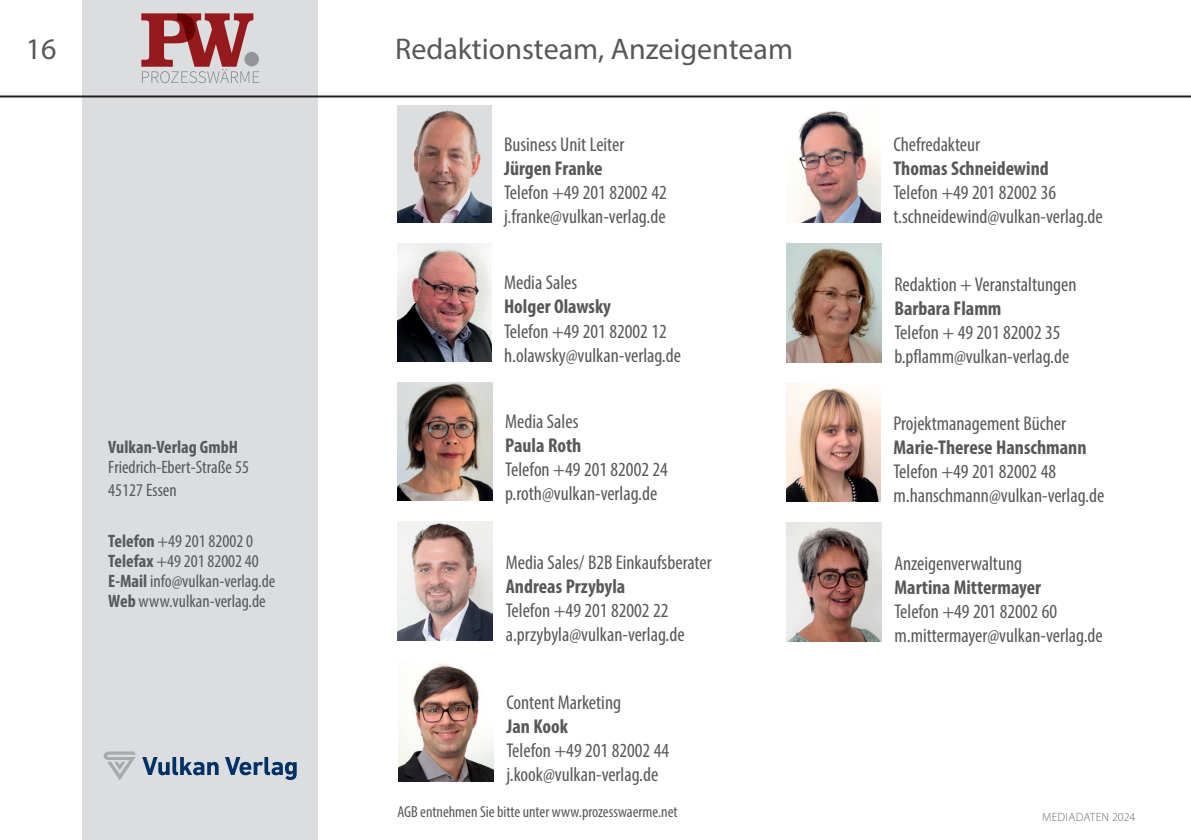
<style>
.page{position:relative;width:1191px;height:840px;background:#fff}
.page>*{position:absolute;margin:0;border:0;box-sizing:border-box;transform-origin:0 0}
.t1{font:30px "Myriad Pro";color:#57585a}
.t2{font:condensed 20px/24px "Myriad Pro";color:#57585a}
.t3{font:700 condensed 20px "Myriad Pro";color:#57585a}
.t4{font:condensed 18px/20px "Myriad Pro";color:#57585a}
.t5{font:700 condensed 18px "Myriad Pro";color:#57585a}
.t6{font:condensed 16px "Myriad Pro";color:#57585a}
.t7{font:300 12px "Myriad Pro";letter-spacing:.02em;color:#6c6d70}
.s1{font-weight:700}
</style>
<div class="page">
<div style="left:82px;top:0;width:236px;height:839px;background:#dcdddf"></div>
<hr style="left:0;top:95px;width:1191px;height:2px;background:#231f20">
<svg style="left:141px;top:13px;width:118px;height:70px"></svg>
<div style="left:244px;top:52px;width:15px;height:14px;background:#939598;border-radius:50%"></div>
<img style="left:397px;top:105px;width:95px;height:117px">
<img style="left:397px;top:243px;width:95px;height:118px">
<img style="left:398px;top:663px;width:95px;height:117px">
<img style="left:786px;top:522px;width:95px;height:119px">
<img style="left:786px;top:111px;width:94px;height:111px">
<img style="left:398px;top:382px;width:94px;height:118px">
<img style="left:786px;top:383px;width:94px;height:118px">
<svg style="left:104px;top:751px;width:32px;height:29px"></svg>
<svg style="left:142px;top:757px;width:77px;height:17px"></svg>
<svg style="left:225px;top:757px;width:72px;height:22px"></svg>
<img style="left:397px;top:521px;width:96px;height:119px">
<img style="left:786px;top:243px;width:95px;height:119px">
<h1 class="t1" style="left:26px;top:30px;width:32px">16</h1>
<p class="t5" style="left:108px;top:435px;width:131px">Vulkan-Verlag GmbH</p>
<p class="t4" style="left:108px;top:455px;width:142px;line-height:22.6px">Friedrich-Ebert-Straße 55<br>45127 Essen</p>
<p class="t4" style="left:108px;top:530px;width:169px"><span class="s1">Telefon</span> +49 201 82002 0<br><span class="s1">Telefax</span> +49 201 82002 40<br><span class="s1">E-Mail</span> info@vulkan-verlag.de<br><span class="s1">Web</span> www.vulkan-verlag.de</p>
<h1 class="t1" style="left:395px;top:31px;width:399px">Redaktionsteam, Anzeigenteam</h1>
<p class="t2" style="left:504px;top:132px;width:122px">Business Unit Leiter</p>
<p class="t3" style="left:504px;top:155px;width:100px">Jürgen Franke</p>
<p class="t2" style="left:504px;top:180px;width:164px">Telefon +49 201 82002 42 j.franke@vulkan-verlag.de</p>
<p class="t2" style="left:504px;top:270px;width:75px">Media Sales</p>
<p class="t3" style="left:504px;top:294px;width:109px">Holger Olawsky</p>
<p class="t2" style="left:504px;top:318px;width:178px">Telefon +49 201 82002 12 h.olawsky@vulkan-verlag.de</p>
<p class="t2" style="left:505px;top:409px;width:75px">Media Sales</p>
<p class="t3" style="left:505px;top:433px;width:78px">Paula Roth</p>
<p class="t2" style="left:505px;top:457px;width:164px">Telefon +49 201 82002 24 p.roth@vulkan-verlag.de</p>
<p class="t2" style="left:506px;top:549px;width:207px">Media Sales/ B2B Einkaufsberater</p>
<p class="t3" style="left:506px;top:573px;width:121px">Andreas Przybyla</p>
<p class="t2" style="left:506px;top:597px;width:180px">Telefon +49 201 82002 22 a.przybyla@vulkan-verlag.de</p>
<p class="t2" style="left:506px;top:689px;width:116px">Content Marketing</p>
<p class="t3" style="left:506px;top:713px;width:63px">Jan Kook</p>
<p class="t2" style="left:506px;top:737px;width:164px">Telefon +49 201 82002 44 j.kook@vulkan-verlag.de</p>
<p class="t6" style="left:397px;top:801px;width:282px">AGB entnehmen Sie bitte unter www.prozesswaerme.net</p>
<p class="t2" style="left:893px;top:132px;width:88px">Chefredakteur</p>
<p class="t3" style="left:893px;top:155px;width:157px">Thomas Schneidewind</p>
<p class="t2" style="left:893px;top:180px;width:211px">Telefon +49 201 82002 36 t.schneidewind@vulkan-verlag.de</p>
<p class="t2" style="left:894px;top:272px;width:184px">Redaktion + Veranstaltungen</p>
<p class="t3" style="left:894px;top:295px;width:109px">Barbara Flamm</p>
<p class="t2" style="left:894px;top:320px;width:176px">Telefon + 49 201 82002 35 b.pflamm@vulkan-verlag.de</p>
<p class="t2" style="left:893px;top:410px;width:174px">Projektmanagement Bücher</p>
<p class="t3" style="left:893px;top:434px;width:195px">Marie-Therese Hanschmann</p>
<p class="t2" style="left:893px;top:458px;width:212px">Telefon +49 201 82002 48 m.hanschmann@vulkan-verlag.de</p>
<p class="t2" style="left:894px;top:550px;width:129px">Anzeigenverwaltung</p>
<p class="t3" style="left:894px;top:574px;width:148px">Martina Mittermayer</p>
<p class="t2" style="left:894px;top:598px;width:210px">Telefon +49 201 82002 60 m.mittermayer@vulkan-verlag.de</p>
<p class="t7" style="left:1042px;top:808px;width:95px">MEDIADATEN 2024</p>
</div>
